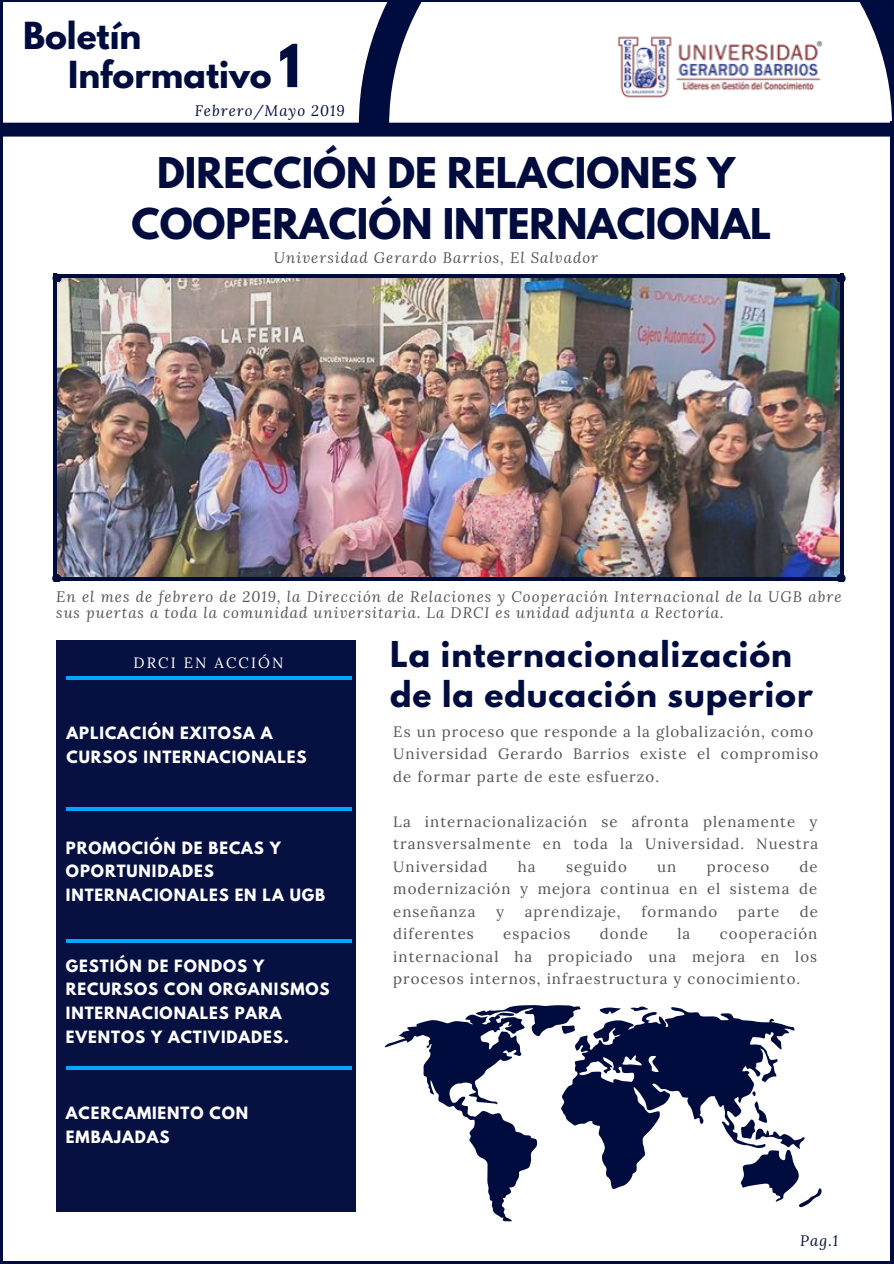
<style>
.page{position:relative;width:894px;height:1264px;background:#fff}
.page>*{position:absolute;margin:0;border:0;box-sizing:border-box;transform-origin:0 0}
.t1{font:700 52.5px "League Spartan";color:#000c3e}
.t2{font:700 37.5px/50.7px "League Spartan";color:#000c3e;text-align:center}
.t3{font:700 33px/38.2px "League Spartan";color:#000c3e}
.t4{font:700 31.5px/39.5px "League Spartan";letter-spacing:.03em;color:#000c3e}
.t5{font:15px/22.5px "Lora";letter-spacing:.07em;color:#545454;text-align:justify}
.t6{font:700 15px/23.7px "League Spartan";letter-spacing:.06em;color:#fff}
.t7{font:italic 15px/17px "Lora";letter-spacing:.07em;color:#545454}
.t8{font:italic 15px "Lora";letter-spacing:.07em;color:#000c3e}
.t9{font:14.85px "Lora";letter-spacing:.14em;color:#fff}
</style>
<div class="page">
<img style="left:57px;top:278px;width:783px;height:299px">
<div style="left:56px;top:640px;width:300px;height:571px;background:#000c3e"></div>
<hr style="left:66px;top:676px;width:285px;height:4px;background:#00a6ff">
<hr style="left:66px;top:807px;width:285px;height:3px;background:#00a6ff">
<hr style="left:66px;top:939px;width:285px;height:3px;background:#00a6ff">
<hr style="left:67px;top:1066px;width:284px;height:3px;background:#00a6ff">
<svg style="left:384px;top:1005px;width:437px;height:216px"></svg>
<svg style="left:2px;top:123px;width:888px;height:14px;background:#081344"></svg>
<hr style="left:54px;top:274px;width:789px;height:4px;background:#000c3e">
<hr style="left:840px;top:274px;width:3px;height:305px;background:#000c3e">
<hr style="left:54px;top:577px;width:789px;height:3px;background:#000c3e">
<hr style="left:54px;top:274px;width:3px;height:305px;background:#000c3e">
<hr style="left:0;top:0;width:2px;height:1263px;background:#000c3e">
<hr style="left:890px;top:121px;width:3px;height:1142px;background:#000c3e">
<hr style="left:0;top:1261px;width:893px;height:2px;background:#000c3e">
<hr style="left:0;top:0;width:893px;height:2px;background:#000c3e">
<svg style="left:52px;top:274px;width:9px;height:7px"></svg>
<svg style="left:836px;top:274px;width:9px;height:8px"></svg>
<svg style="left:52px;top:574px;width:9px;height:8px"></svg>
<svg style="left:836px;top:574px;width:9px;height:7px"></svg>
<svg style="left:359px;top:2px;width:534px;height:123px"></svg>
<h3 class="t3" style="left:68px;top:21px;width:205px;text-indent:-45px">Boletín<br>Informativo</h3>
<p class="t8" style="left:195px;top:101px;width:152px">Febrero/Mayo 2019</p>
<h1 class="t1" style="left:278px;top:40px;width:23px">1</h1>
<h2 class="t2" style="left:131px;top:152px;width:641px">DIRECCIÓN DE RELACIONES Y<br>COOPERACIÓN INTERNACIONAL</h2>
<p class="t7" style="left:274px;top:249px;width:325px">Universidad Gerardo Barrios, El Salvador</p>
<p class="t7" style="left:56px;top:587px;width:786px">En el mes de febrero de 2019, la Dirección de Relaciones y Cooperación Internacional de la UGB abre sus puertas a toda la comunidad universitaria. La DRCI es unidad adjunta a Rectoría.</p>
<p class="t9" style="left:134px;top:652px;width:151px">DRCI EN ACCIÓN</p>
<p class="t6" style="left:67px;top:723px;width:241px">APLICACIÓN EXITOSA A<br>CURSOS INTERNACIONALES</p>
<p class="t6" style="left:66px;top:837px;width:260px">PROMOCIÓN DE BECAS Y<br>OPORTUNIDADES<br>INTERNACIONALES EN LA UGB</p>
<p class="t6" style="left:66px;top:955px;width:265px">GESTIÓN DE FONDOS Y<br>RECURSOS CON ORGANISMOS<br>INTERNACIONALES PARA<br>EVENTOS Y ACTIVIDADES.</p>
<p class="t6" style="left:66px;top:1103px;width:184px">ACERCAMIENTO CON<br>EMBAJADAS</p>
<h3 class="t4" style="left:390px;top:638px;width:424px">La internacionalización de la educación superior</h3>
<p class="t5" style="left:393px;top:719px;width:426px;text-align:left">Es un proceso que responde a la globalización, como<br>Universidad Gerardo Barrios existe el compromiso de formar parte de este esfuerzo.</p>
<p class="t5" style="left:393px;top:810px;width:426px">La internacionalización se afronta plenamente y transversalmente en toda la Universidad. Nuestra Universidad</p>
<p class="t5" style="left:393px;top:855px;width:426px;text-indent:406px">de modernización y mejora continua en el sistema de enseñanza</p>
<p class="t5" style="left:518px;top:855px;width:19px">ha</p>
<p class="t5" style="left:566px;top:855px;width:62px">seguido</p>
<p class="t5" style="left:657px;top:855px;width:21px">un</p>
<p class="t5" style="left:706px;top:855px;width:64px">proceso</p>
<p class="t5" style="left:496px;top:900px;width:9px">y</p>
<p class="t5" style="left:524px;top:900px;width:97px">aprendizaje,</p>
<p class="t5" style="left:641px;top:900px;width:77px">formando</p>
<p class="t5" style="left:737px;top:900px;width:43px">parte</p>
<p class="t5" style="left:799px;top:900px;width:20px">de</p>
<p class="t5" style="left:393px;top:922px;width:425px;text-indent:326px">cooperación internacional ha propiciado una mejora en los procesos internos, infraestructura y conocimiento.</p>
<p class="t5" style="left:393px;top:922px;width:82px">diferentes</p>
<p class="t5" style="left:503px;top:922px;width:69px">espacios</p>
<p class="t5" style="left:599px;top:922px;width:50px">donde</p>
<p class="t5" style="left:677px;top:922px;width:14px">la</p>
<p class="t8" style="left:800px;top:1230px;width:39px">Pag.1</p>
</div>
